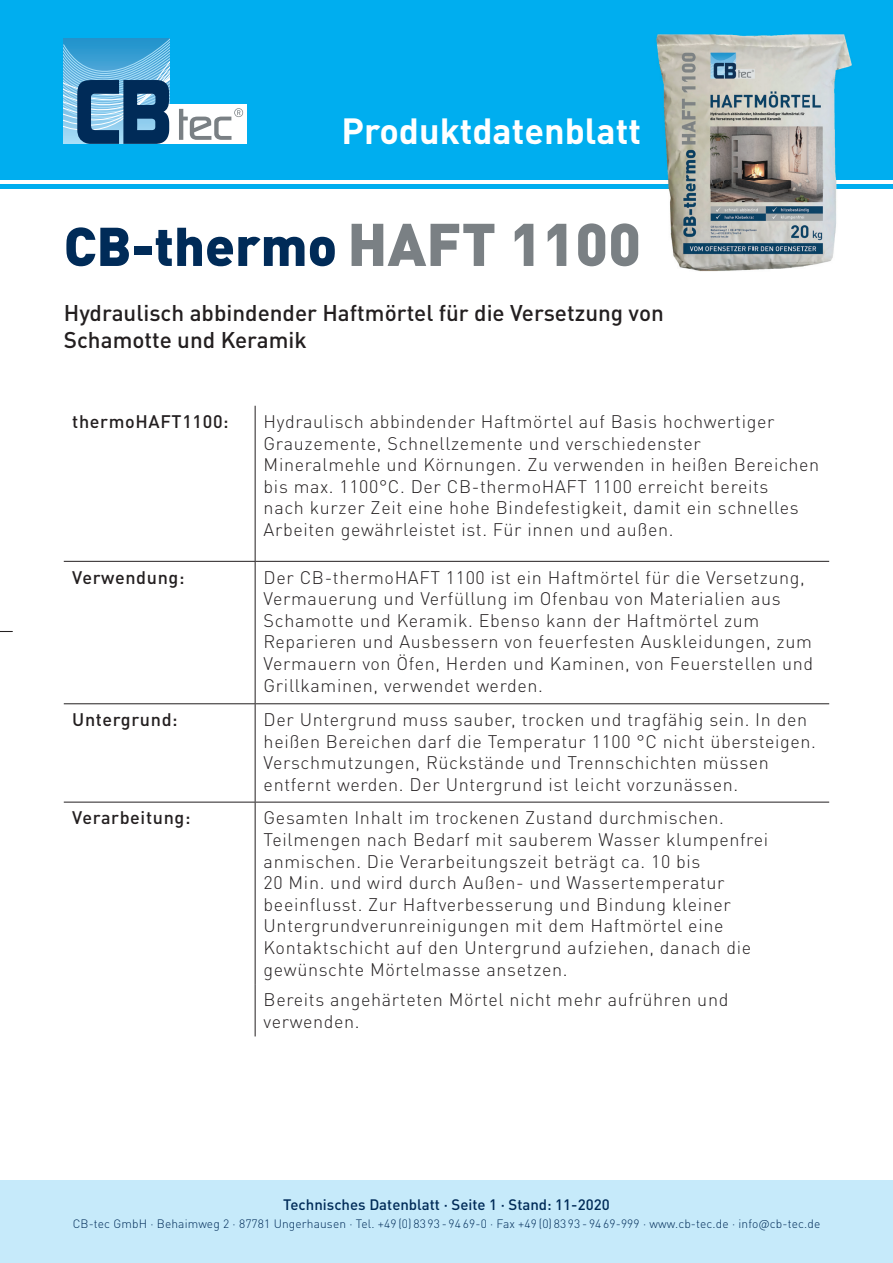
<style>
.page{position:relative;width:893px;height:1263px;background:#fff}
.page>*{position:absolute;margin:0;border:0;box-sizing:border-box;transform-origin:0 0}
.t1{font:900 53.7px "DINOT";color:#002b58}
.t2{font:700 36px "DINOT";color:#fff}
.t3{font:500 22.5px/27px "DINOT";color:#231f20}
.t4{font:300 18px/21.6px "DINOT";letter-spacing:.035em;color:#231f20}
.t5{font:500 18px "DINOT";letter-spacing:.035em;color:#231f20}
.t6{font:500 15px "DINOT";color:#002b58}
.t7{font:300 12px "DINOT";letter-spacing:.01em;color:#002b58}
.s1{font-size:59.25px;color:#7a8084}
</style>
<div class="page">
<div style="left:0;top:0;width:893px;height:188px;background:#00aeef"></div>
<div style="left:0;top:1180px;width:893px;height:83px;background:#c6eafa"></div>
<svg style="left:0;top:631px;width:13px;height:1px"></svg>
<hr style="left:0;top:180px;width:893px;height:3px;background:#fff">
<div style="left:157px;top:105px;width:90px;height:39px;background:#fff"></div>
<svg style="left:179px;top:108px;width:64px;height:32px"></svg>
<svg style="left:64px;top:39px;width:105px;height:105px;background:#4988b0"></svg>
<img style="left:655px;top:34px;width:198px;height:238px">
<hr style="left:255px;top:406px;width:1px;height:155px;background:#231f20">
<hr style="left:64px;top:561px;width:191px;height:1px;background:#231f20">
<hr style="left:255px;top:561px;width:574px;height:1px;background:#231f20">
<hr style="left:255px;top:562px;width:1px;height:141px;background:#231f20">
<hr style="left:64px;top:703px;width:191px;height:1px;background:#231f20">
<hr style="left:255px;top:703px;width:574px;height:1px;background:#231f20">
<hr style="left:255px;top:704px;width:1px;height:98px;background:#231f20">
<hr style="left:64px;top:802px;width:191px;height:1px;background:#231f20">
<hr style="left:255px;top:802px;width:574px;height:1px;background:#231f20">
<hr style="left:255px;top:802px;width:1px;height:182px;background:#231f20">
<hr style="left:255px;top:984px;width:1px;height:52px;background:#231f20">
<h2 class="t2" style="left:341px;top:107px;width:301px">Produktdatenblatt</h2>
<h1 class="t1" style="left:64px;top:211px;width:579px">CB-thermo <span class="s1">HAFT 1100</span></h1>
<p class="t3" style="left:64px;top:298px;width:602px">Hydraulisch abbindender Haftmörtel für die Versetzung von<br>Schamotte und Keramik</p>
<p class="t5" style="left:72px;top:410px;width:158px">thermoHAFT1100:</p>
<p class="t4" style="left:264px;top:410px;width:557px">Hydraulisch abbindender Haftmörtel auf Basis hochwertiger Grauzemente, Schnellzemente und verschiedenster Mineralmehle und Körnungen. Zu verwenden in heißen Bereichen bis max. 1100°C. Der CB-thermoHAFT 1100 erreicht bereits<br>nach kurzer Zeit eine hohe Bindefestigkeit, damit ein schnelles Arbeiten gewährleistet ist. Für innen und außen.</p>
<p class="t5" style="left:72px;top:566px;width:114px">Verwendung:</p>
<p class="t4" style="left:264px;top:566px;width:551px">Der CB-thermoHAFT 1100 ist ein Haftmörtel für die Versetzung, Vermauerung und Verfüllung im Ofenbau von Materialien aus Schamotte und Keramik. Ebenso kann der Haftmörtel zum Reparieren und Ausbessern von feuerfesten Auskleidungen, zum Vermauern von Öfen, Herden und Kaminen, von Feuerstellen und Grillkaminen, verwendet werden.</p>
<p class="t5" style="left:72px;top:708px;width:107px">Untergrund:</p>
<p class="t4" style="left:264px;top:709px;width:554px">Der Untergrund muss sauber, trocken und tragfähig sein. In den heißen Bereichen darf die Temperatur 1100 °C nicht übersteigen.<br>Verschmutzungen, Rückstände und Trennschichten müssen entfernt werden. Der Untergrund ist leicht vorzunässen.</p>
<p class="t5" style="left:72px;top:806px;width:120px">Verarbeitung:</p>
<p class="t4" style="left:264px;top:807px;width:506px">Gesamten Inhalt im trockenen Zustand durchmischen.<br>Teilmengen nach Bedarf mit sauberem Wasser klumpenfrei anmischen. Die Verarbeitungszeit beträgt ca. 10 bis<br>20 Min. und wird durch Außen- und Wassertemperatur beeinflusst. Zur Haftverbesserung und Bindung kleiner Untergrundverunreinigungen mit dem Haftmörtel eine Kontaktschicht auf den Untergrund aufziehen, danach die gewünschte Mörtelmasse ansetzen.</p>
<p class="t4" style="left:264px;top:989px;width:466px">Bereits angehärteten Mörtel nicht mehr aufrühren und verwenden.</p>
<p class="t6" style="left:283px;top:1195px;width:328px">Technisches Datenblatt · Seite 1 · Stand: 11-2020</p>
<p class="t7" style="left:73px;top:1216px;width:749px">CB-tec GmbH · Behaimweg 2 · 87781 Ungerhausen · Tel. +49 (0) 83 93 - 94 69-0 · Fax +49 (0) 83 93 - 94 69-999 · www.cb-tec.de · info@cb-tec.de</p>
</div>
